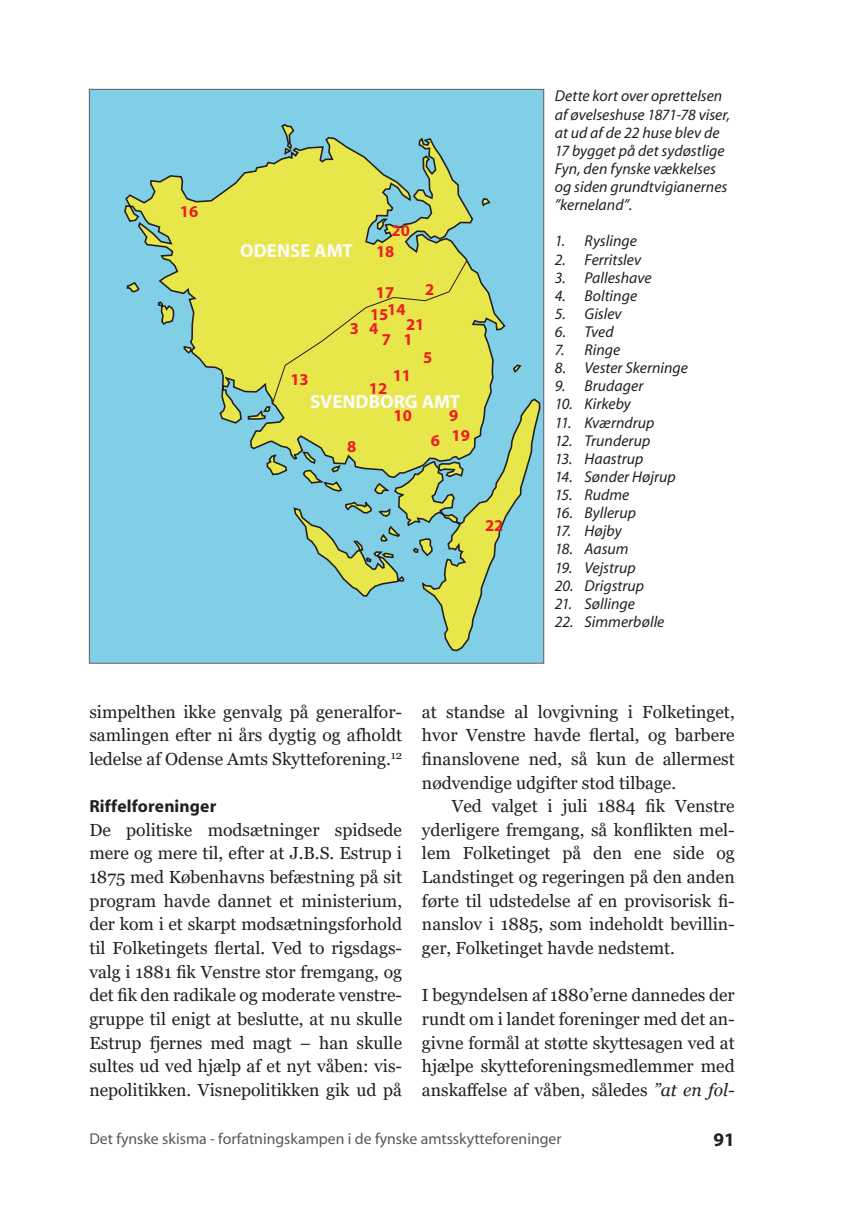
<style>
.page{position:relative;width:844px;height:1216px;background:#fff}
.page>*{position:absolute;margin:0;border:0;box-sizing:border-box;transform-origin:0 0}
.t1{font:700 19.25px "Myriad";color:#231f20}
.t2{font:700 18.9px "Myriad Pro";color:#fafbfa}
.t3{font:17.5px/23.6px "Georgia";color:#231f20;text-align:justify}
.Heading_2{font:700 17.5px "Myriad";letter-spacing:.005em;color:#231f20}
.t4{font:700 16.62px "Myriad Pro";color:#ee1d23}
.List_Paragraph{font:italic 15.75px/18.2px "Myriad";color:#231f20}
.t5{font:15.75px "Myriad";color:#57585a}
.s1{font-style:italic}
</style>
<div class="page">
<div style="left:89px;top:89px;width:454px;height:574px;background:#80cfe6"></div>
<svg style="left:124px;top:137px;width:358px;height:144px"></svg>
<svg style="left:280px;top:123px;width:18px;height:37px"></svg>
<svg style="left:480px;top:197px;width:11px;height:11px"></svg>
<svg style="left:126px;top:281px;width:415px;height:371px"></svg>
<svg style="left:376px;top:217px;width:13px;height:14px"></svg>
<div style="left:271px;top:259px;width:197px;height:145px;background:#e7e74b"></div>
<p class="t4" style="left:180px;top:201px;width:20px">16</p>
<p class="t2" style="left:240px;top:238px;width:114px">ODENSE AMT</p>
<p class="t4" style="left:391px;top:219px;width:20px">20</p>
<p class="t4" style="left:376px;top:240px;width:20px">18</p>
<p class="t4" style="left:376px;top:281px;width:20px">17</p>
<p class="t4" style="left:425px;top:278px;width:11px">2</p>
<p class="t4" style="left:370px;top:301px;width:37px">1514</p>
<p class="t4" style="left:406px;top:313px;width:20px">21</p>
<p class="t4" style="left:349px;top:317px;width:30px">3 4</p>
<p class="t4" style="left:382px;top:328px;width:11px">7</p>
<p class="t4" style="left:403px;top:328px;width:11px">1</p>
<p class="t4" style="left:423px;top:347px;width:11px">5</p>
<p class="t4" style="left:392px;top:365px;width:20px">11</p>
<p class="t4" style="left:290px;top:369px;width:20px">13</p>
<p class="t4" style="left:369px;top:377px;width:20px">12</p>
<p class="t2" style="left:310px;top:389px;width:152px">SVENDBORG AMT</p>
<p class="t4" style="left:393px;top:404px;width:20px">10</p>
<p class="t4" style="left:449px;top:404px;width:11px">9</p>
<p class="t4" style="left:347px;top:436px;width:11px">8</p>
<p class="t4" style="left:430px;top:429px;width:11px">6</p>
<p class="t4" style="left:451px;top:424px;width:20px">19</p>
<p class="t4" style="left:485px;top:514px;width:20px">22</p>
<p class="List_Paragraph" style="left:554px;top:88px;width:177px">Dette kort over oprettelsen af øvelseshuse 1871-78 viser, at ud af de 22 huse blev de<br>17 bygget på det sydøstlige<br>Fyn, den fynske vækkelses og siden grundtvigianernes ”kerneland”.</p>
<p class="List_Paragraph" style="left:554px;top:233px;width:84px">1. Ryslinge</p>
<p class="List_Paragraph" style="left:554px;top:251px;width:88px">2. Ferritslev</p>
<p class="List_Paragraph" style="left:554px;top:269px;width:98px">3. Palleshave</p>
<p class="List_Paragraph" style="left:554px;top:287px;width:84px">4. Boltinge</p>
<p class="List_Paragraph" style="left:554px;top:305px;width:68px">5. Gislev</p>
<p class="List_Paragraph" style="left:554px;top:323px;width:60px">6. Tved</p>
<p class="List_Paragraph" style="left:554px;top:341px;width:67px">7. Ringe</p>
<p class="List_Paragraph" style="left:554px;top:359px;width:135px">8. Vester Skerninge</p>
<p class="List_Paragraph" style="left:554px;top:377px;width:90px">9. Brudager</p>
<p class="List_Paragraph" style="left:554px;top:396px;width:78px">10. Kirkeby</p>
<p class="List_Paragraph" style="left:554px;top:414px;width:101px">11. Kværndrup</p>
<p class="List_Paragraph" style="left:554px;top:432px;width:97px">12. Trunderup</p>
<p class="List_Paragraph" style="left:554px;top:450px;width:90px">13. Haastrup</p>
<p class="List_Paragraph" style="left:554px;top:468px;width:122px">14. Sønder Højrup</p>
<p class="List_Paragraph" style="left:554px;top:486px;width:76px">15. Rudme</p>
<p class="List_Paragraph" style="left:554px;top:504px;width:83px">16. Byllerup</p>
<p class="List_Paragraph" style="left:554px;top:522px;width:68px">17. Højby</p>
<p class="List_Paragraph" style="left:554px;top:540px;width:75px">18. Aasum</p>
<p class="List_Paragraph" style="left:554px;top:559px;width:82px">19. Vejstrup</p>
<p class="List_Paragraph" style="left:554px;top:577px;width:91px">20. Drigstrup</p>
<p class="List_Paragraph" style="left:554px;top:595px;width:82px">21. Søllinge</p>
<p class="List_Paragraph" style="left:554px;top:613px;width:111px">22. Simmerbølle</p>
<p class="t3" style="left:89px;top:700px;width:314px">simpelthen ikke genvalg på generalfor&shy;samlingen efter ni års dygtig og afholdt ledelse af Odense Amts Skytteforening.<sup>12</sup></p>
<p class="Heading_2" style="left:89px;top:797px;width:128px">Riffelforeninger</p>
<p class="t3" style="left:89px;top:818px;width:314px">De politiske modsætninger spidsede mere og mere til, efter at J.B.S. Estrup i 1875 med Københavns befæstning på sit program havde dannet et ministerium, der kom i et skarpt modsætningsforhold til Folketingets flertal. Ved to rigsdags&shy;valg i 1881 fik Venstre stor fremgang, og det fik den radikale og moderate venstre&shy;gruppe til enigt at beslutte, at nu skulle Estrup fjernes med magt – han skulle sultes ud ved hjælp af et nyt våben: vis&shy;nepolitikken. Visnepolitikken gik ud på</p>
<p class="t3" style="left:422px;top:700px;width:314px">at standse al lovgivning i Folketinget, hvor Venstre havde flertal, og barbere finanslovene ned, så kun de allermest nødvendige udgifter stod tilbage.</p>
<p class="t3" style="left:422px;top:794px;width:314px;text-indent:30px">Ved valget i juli 1884 fik Venstre yderligere fremgang, så konflikten mel&shy;lem Folketinget på den ene side og Landstinget og regeringen på den anden førte til udstedelse af en provisorisk fi&shy;nanslov i 1885, som indeholdt bevillin&shy;ger, Folketinget havde nedstemt.</p>
<p class="t3" style="left:422px;top:983px;width:314px">I begyndelsen af 1880’erne dannedes der rundt om i landet foreninger med det an&shy;givne formål at støtte skyttesagen ved at hjælpe skytteforeningsmedlemmer med anskaffelse af våben, således <span class="s1">”at en fol-</span></p>
<p class="t5" style="left:89px;top:1130px;width:473px">Det fynske skisma - forfatningskampen i de fynske amtsskytteforeninger</p>
<p class="t1" style="left:713px;top:1129px;width:23px">91</p>
</div>
